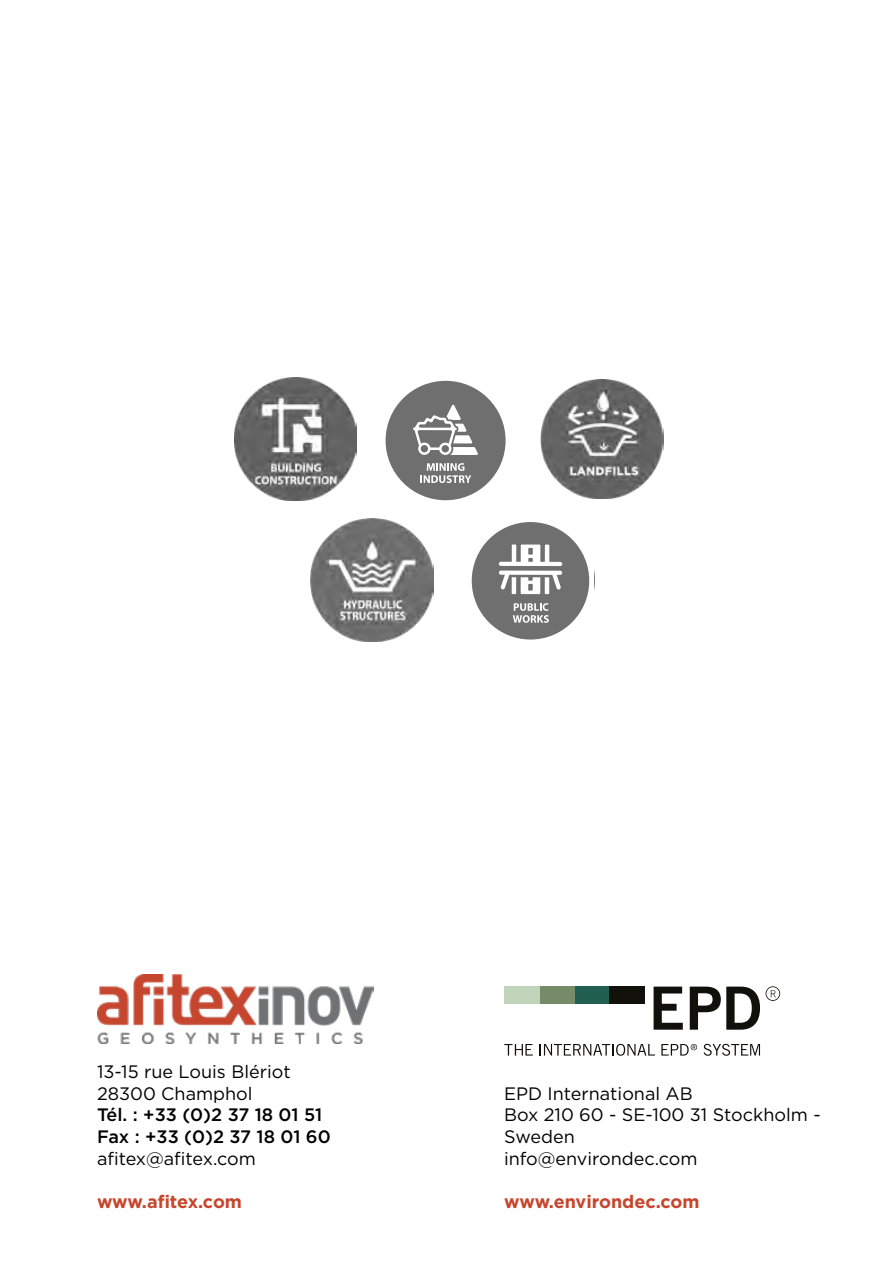
<style>
.page{position:relative;width:893px;height:1263px;background:#fff}
.page>*{position:absolute;margin:0;border:0;box-sizing:border-box;transform-origin:0 0}
.t1{font:18px/21.6px "Gotham";color:#000}
.t2{font:500 18px/21.6px "Gotham";color:#000}
.t3{font:700 18px "Gotham";letter-spacing:-.005em;color:#c6452c}
</style>
<div class="page">
<img style="left:97px;top:974px;width:276px;height:70px">
<svg style="left:504px;top:1044px;width:29px;height:11px"></svg>
<svg style="left:540px;top:1044px;width:115px;height:12px"></svg>
<svg style="left:704px;top:1044px;width:56px;height:12px"></svg>
<svg style="left:661px;top:1044px;width:36px;height:11px"></svg>
<div style="left:574px;top:987px;width:35px;height:17px;background:#216050"></div>
<div style="left:539px;top:987px;width:35px;height:17px;background:#768b67"></div>
<div style="left:504px;top:987px;width:35px;height:17px;background:#c0d4ba"></div>
<div style="left:609px;top:987px;width:35px;height:17px;background:#12100b"></div>
<svg style="left:654px;top:986px;width:106px;height:44px"></svg>
<svg style="left:766px;top:986px;width:14px;height:15px"></svg>
<img style="left:234px;top:378px;width:123px;height:123px">
<img style="left:540px;top:380px;width:123px;height:118px">
<div style="left:385px;top:381px;width:121px;height:119px;background:#706f6f;border-radius:50%"></div>
<svg style="left:413px;top:404px;width:65px;height:51px"></svg>
<svg style="left:420px;top:463px;width:51px;height:20px"></svg>
<div style="left:472px;top:522px;width:117px;height:118px;background:#706f6f;border-radius:50%"></div>
<svg style="left:499px;top:544px;width:63px;height:50px"></svg>
<svg style="left:513px;top:603px;width:36px;height:20px"></svg>
<svg style="left:594px;top:570px;width:1px;height:20px"></svg>
<img style="left:310px;top:519px;width:123px;height:123px">
<p class="t1" style="left:97px;top:1061px;width:195px">13-15 rue Louis Blériot<br>28300 Champhol</p>
<p class="t2" style="left:97px;top:1104px;width:235px">Tél. : +33 (0)2 37 18 01 51<br>Fax : +33 (0)2 37 18 01 60</p>
<p class="t1" style="left:97px;top:1147px;width:160px">afitex@afitex.com</p>
<p class="t3" style="left:97px;top:1189px;width:147px">www.afitex.com</p>
<p class="t1" style="left:504px;top:1082px;width:318px">EPD International AB<br>Box 210 60 - SE-100 31 Stockholm -<br>Sweden<br>info@environdec.com</p>
<p class="t3" style="left:504px;top:1189px;width:197px">www.environdec.com</p>
</div>
